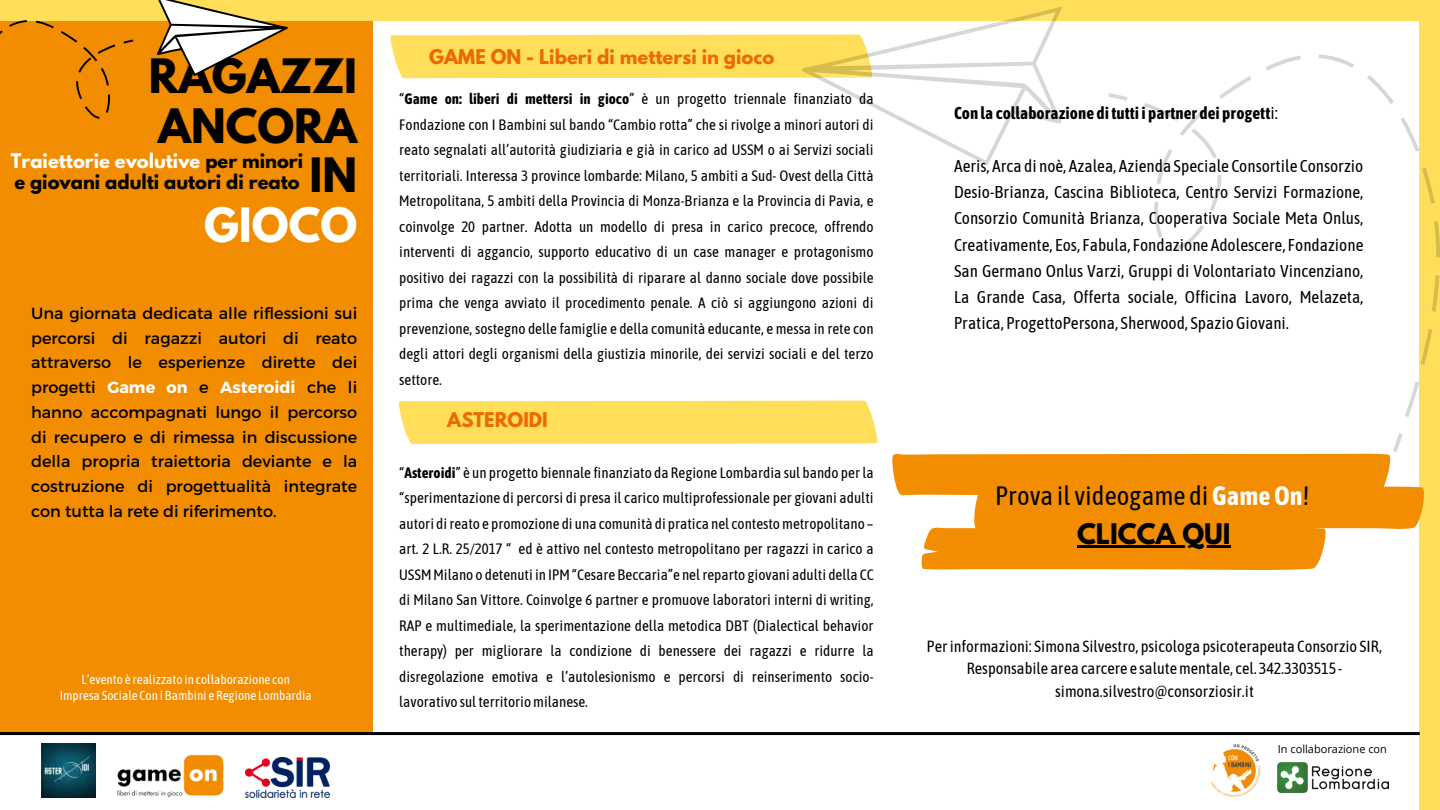
<style>
.page{position:relative;width:1440px;height:810px;background:#fff}
.page>*{position:absolute;margin:0;border:0;box-sizing:border-box;transform-origin:0 0}
.t1{font:700 42px/49.5px "League Spartan";color:#000;text-align:right}
.t2{font:26.4px "Asap Condensed";color:#000}
.t3{font:700 25.1px "League Spartan";color:#000}
.t4{font:700 18px "League Spartan";color:#ed6904}
.t5{font:700 17.9px/21.2px "League Spartan";color:#000}
.t6{font:17.1px/26.2px "Asap Condensed";color:#000;text-align:justify}
.t7{font:700 17.1px "Asap Condensed";color:#000}
.t8{font:16.1px/24.8px "Montserrat";color:#000;text-align:justify}
.t9{font:16.1px/22.6px "Asap Condensed";color:#000;text-align:center}
.t10{font:15px/25.5px "Asap Condensed";color:#000;text-align:justify}
.t11{font:13px "Asap Condensed";color:#fff}
.t12{font:11px "Open Sans";color:#000}
.s1{color:#fff}
.s2{font-weight:700;color:#fff}
.s3{font-weight:700}
.s4{font-weight:400}
</style>
<div class="page">
<div style="left:0;top:15px;width:373px;height:719px;background:#f28c00"></div>
<div style="left:1420px;top:0;width:20px;height:810px;background:#ffde59"></div>
<img style="left:41px;top:743px;width:54px;height:54px">
<div style="left:0;top:0;width:1440px;height:21px;background:#ffde59"></div>
<svg style="left:0;top:0;width:288px;height:119px"></svg>
<img style="left:246px;top:758px;width:84px;height:39px">
<img style="left:117px;top:754px;width:107px;height:43px">
<img style="left:1211px;top:744px;width:50px;height:53px">
<hr style="left:0;top:732px;width:1420px;height:3px;background:#000">
<img style="left:1278px;top:762px;width:111px;height:31px">
<svg style="left:390px;top:34px;width:412px;height:45px;background:#ffdf62"></svg>
<svg style="left:802px;top:7px;width:638px;height:445px"></svg>
<div style="left:399px;top:401px;width:478px;height:43px;background:#ffde59"></div>
<svg style="left:892px;top:453px;width:532px;height:118px;fill:#f28c00"></svg>
<hr style="left:1077px;top:545px;width:154px;height:3px;background:#000">
<p class="t1" style="left:149px;top:57px;width:210px">RAGAZZI<br>ANCORA<br>IN<br><span class="s1">GIOCO</span></p>
<p class="t5" style="left:11px;top:153px;width:294px"><span class="s1">Traiettorie evolutive</span> per minori e giovani adulti autori di reato</p>
<p class="t8" style="left:31px;top:300px;width:328px">Una giornata dedicata alle riflessioni sui percorsi di ragazzi autori di reato attraverso le esperienze dirette dei progetti <span class="s2">Game on</span> e <span class="s2">Asteroidi</span> che li hanno accompagnati lungo il percorso di recupero e di rimessa in discussione della propria traiettoria deviante e la costruzione di progettualità integrate con tutta la rete di riferimento.</p>
<h6 class="t11" style="left:81px;top:672px;width:210px">L’evento è realizzato in collaborazione con</h6>
<h6 class="t11" style="left:60px;top:688px;width:254px">Impresa Sociale Con i Bambini e Regione Lombardia</h6>
<h5 class="t4" style="left:429px;top:48px;width:347px">GAME ON - Liberi di mettersi in gioco</h5>
<p class="t10" style="left:399px;top:86px;width:476px">“<span class="s3">Game on: liberi di mettersi in gioco</span>” è un progetto triennale finanziato da Fondazione con I Bambini sul bando “Cambio rotta” che si rivolge a minori autori di reato segnalati all’autorità giudiziaria e già in carico ad USSM o ai Servizi sociali territoriali. Interessa 3 province lombarde: Milano, 5 ambiti a Sud- Ovest della Città Metropolitana, 5 ambiti della Provincia di Monza-Brianza e la Provincia di Pavia, e coinvolge 20 partner. Adotta un modello di presa in carico precoce, offrendo interventi di aggancio, supporto educativo di un case manager e protagonismo positivo dei ragazzi con la possibilità di riparare al danno sociale dove possibile prima che venga avviato il procedimento penale. A ciò si aggiungono azioni di prevenzione, sostegno delle famiglie e della comunità educante, e messa in rete con degli attori degli organismi della giustizia minorile, dei servizi sociali e del terzo settore.</p>
<p class="t4" style="left:447px;top:411px;width:102px">ASTEROIDI</p>
<p class="t10" style="left:399px;top:459px;width:476px">“<span class="s3">Asteroidi</span>” è un progetto biennale finanziato da Regione Lombardia sul bando perla “sperimentazione di percorsi di presa il carico multiprofessionale per giovani adulti autori direato e promozione di una comunità di pratica nel contestometropolitano – art. 2 L.R. 25/2017 “ ed è attivo nel contesto metropolitano per ragazzi in carico a USSMMilano o detenuti in IPM“Cesare Beccaria”e nelreparto giovani adulti della CC di Milano San Vittore. Coinvolge 6 partner e promuove laboratori interni di writing, RAP e multimediale, la sperimentazione della metodica DBT (Dialectical behavior therapy) per migliorare la condizione di benessere dei ragazzi e ridurre la disregolazione emotiva e l’autolesionismo e percorsi di reinserimento socio&shy;lavorativo sulterritoriomilanese.</p>
<h1 class="t7" style="left:954px;top:103px;width:325px">Con la collaborazione ditutti i partner dei progett<span class="s4">i:</span></h1>
<h5 class="t6" style="left:954px;top:153px;width:411px">Aeris, Arca di noè, Azalea, Azienda Speciale Consortile Consorzio Desio-Brianza, Cascina Biblioteca, Centro Servizi Formazione, Consorzio Comunità Brianza, Cooperativa Sociale Meta Onlus, Creativamente, Eos, Fabula, Fondazione Adolescere, Fondazione San Germano Onlus Varzi, Gruppi di Volontariato Vincenziano, La Grande Casa, Offerta sociale, Officina Lavoro, Melazeta, Pratica, ProgettoPersona, Sherwood, SpazioGiovani.</h5>
<p class="t2" style="left:995px;top:481px;width:315px">Prova il videogame di<span class="s2">GameOn</span>!</p>
<h2 class="t3" style="left:1077px;top:521px;width:155px">CLICCA QUI</h2>
<h4 class="t9" style="left:927px;top:635px;width:457px">Perinformazioni: Simona Silvestro, psicologa psicoterapeuta Consorzio SIR,<br>Responsabile area carcere e salutementale, cel. 342.3303515 - simona.silvestro@consorziosir.it</h4>
<p class="t12" style="left:1278px;top:742px;width:111px">In collaborazione con</p>
</div>
